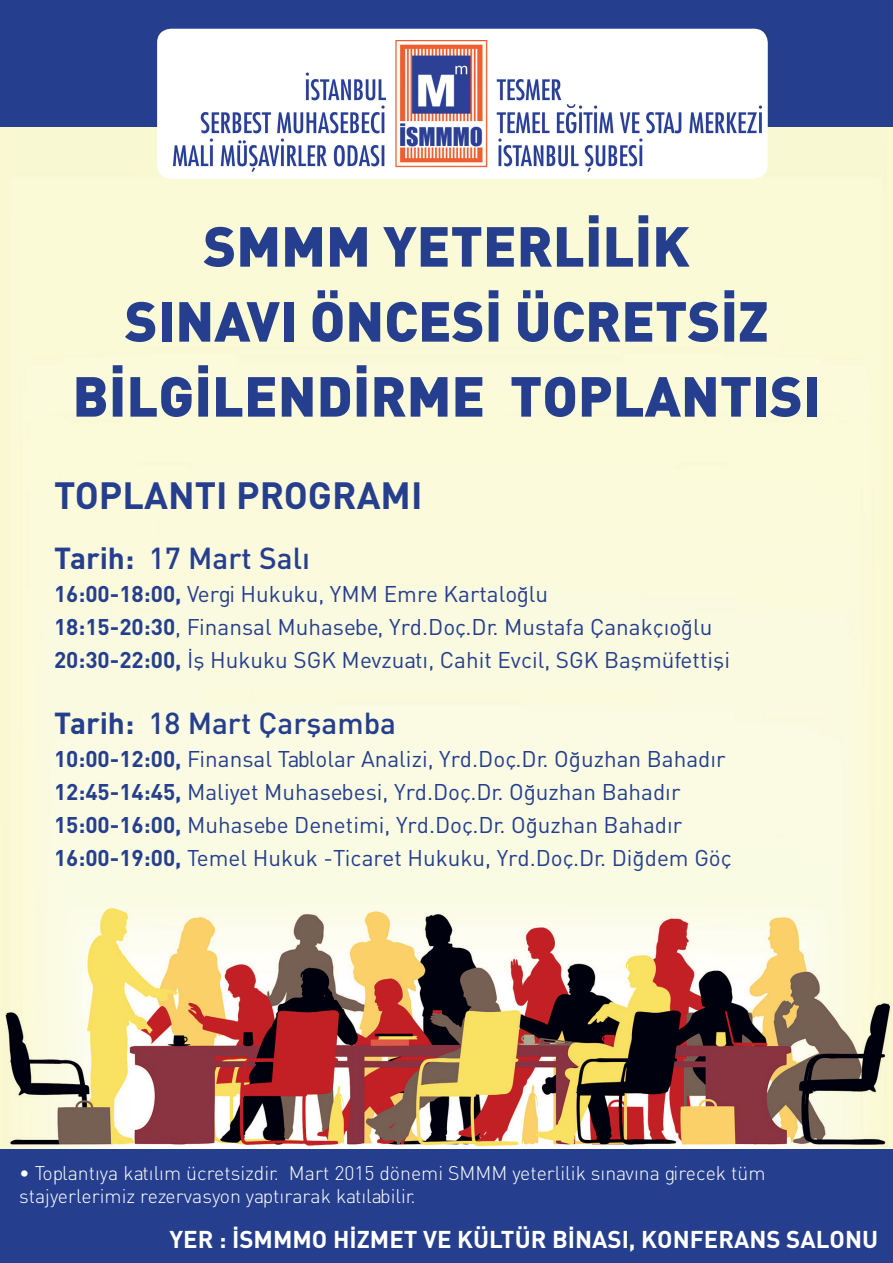
<style>
.page{position:relative;width:893px;height:1263px;background:#253f8e}
.page>*{position:absolute;margin:0;border:0;box-sizing:border-box;transform-origin:0 0}
.t1{font:55.5px/75px "DIN Black Tr";color:#253f8e;text-align:center}
.t2{font:37.5px "DINT Bold Tr";color:#253f8e}
.t3{font:30px "DIN Medium Tr";color:#253f8e}
.t4{font:24px "DINT Bold Tr";color:#fff}
.t5{font:22.5px/33px "DIN Tr";color:#253f8e}
.t6{font:19.5px/23.4px "DINT Light Tr";color:#fff}
.s1{font-family:"DINT Bold Tr"}
</style>
<div class="page">
<img style="left:0;top:127px;width:893px;height:1021px">
<div style="left:157px;top:29px;width:611px;height:150px;background:#fff;border-radius:14px"></div>
<img style="left:174px;top:40px;width:587px;height:132px">
<h1 class="t1" style="left:73px;top:206px;width:749px">SMMM YETERLİLİK<br>SINAVI ÖNCESİ ÜCRETSİZ<br>BİLGİLENDİRME TOPLANTISI</h1>
<h2 class="t2" style="left:54px;top:471px;width:370px">TOPLANTI PROGRAMI</h2>
<h3 class="t3" style="left:54px;top:539px;width:257px"><span class="s1">Tarih:</span> 17 Mart Salı</h3>
<p class="t5" style="left:54px;top:577px;width:678px"><span class="s1">16:00-18:00,</span> Vergi Hukuku, YMM Emre Kartaloğlu<br><span class="s1">18:15-20:30</span>, Finansal Muhasebe, Yrd.Doç.Dr. Mustafa Çanakçıoğlu<br><span class="s1">20:30-22:00,</span> İş Hukuku SGK Mevzuatı, Cahit Evcil, SGK Başmüfettişi</p>
<h3 class="t3" style="left:54px;top:704px;width:344px"><span class="s1">Tarih:</span> 18 Mart Çarşamba</h3>
<p class="t5" style="left:54px;top:742px;width:679px"><span class="s1">10:00-12:00,</span> Finansal Tablolar Analizi, Yrd.Doç.Dr. Oğuzhan Bahadır <span class="s1">12:45-14:45,</span> Maliyet Muhasebesi, Yrd.Doç.Dr. Oğuzhan Bahadır <span class="s1">15:00-16:00,</span> Muhasebe Denetimi, Yrd.Doç.Dr. Oğuzhan Bahadır <span class="s1">16:00-19:00,</span> Temel Hukuk -Ticaret Hukuku, Yrd.Doç.Dr. Diğdem Göç</p>
<p class="t6" style="left:19px;top:1161px;width:748px">• Toplantıya katılım ücretsizdir. Mart 2015 dönemi SMMM yeterlilik sınavına girecek tüm stajyerlerimiz rezervasyon yaptırarak katılabilir.</p>
<p class="t4" style="left:170px;top:1224px;width:710px">YER : İSMMMO HİZMET VE KÜLTÜR BİNASI, KONFERANS SALONU</p>
</div>
